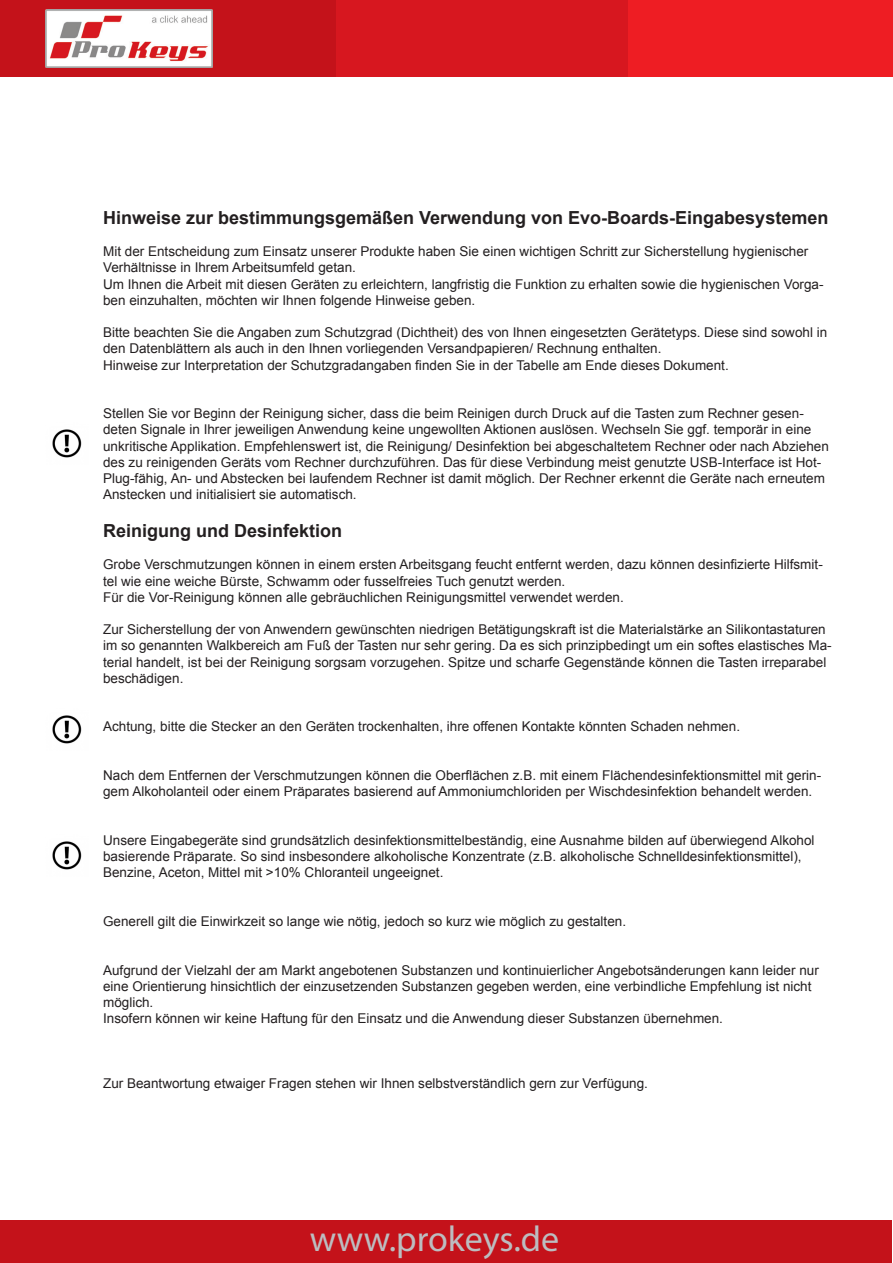
<style>
.page{position:relative;width:893px;height:1263px;background:#fff}
.page>*{position:absolute;margin:0;border:0;box-sizing:border-box;transform-origin:0 0}
.t1{font:36px "Myriad Pro";color:#bcbdc0}
.t2{font:700 18px "Arial";color:#231f20}
.t3{font:13.5px/16.2px "Arial";color:#231f20}
</style>
<div class="page">
<div style="left:0;top:0;width:343px;height:77px;background:#c4121a"></div>
<div style="left:336px;top:0;width:299px;height:77px;background:#d7171f"></div>
<div style="left:628px;top:0;width:265px;height:77px;background:#ee1d23"></div>
<div style="left:0;top:1220px;width:892px;height:43px;background:#c4121a"></div>
<img style="left:46px;top:10px;width:167px;height:57px">
<img style="left:52px;top:841px;width:30px;height:29px">
<img style="left:52px;top:429px;width:30px;height:29px">
<img style="left:52px;top:715px;width:30px;height:29px">
<p class="t2" style="left:103px;top:205px;width:727px">Hinweise zur bestimmungsgemäßen Verwendung von Evo-Boards-Eingabesystemen</p>
<p class="t3" style="left:103px;top:243px;width:707px">Mit der Entscheidung zum Einsatz unserer Produkte haben Sie einen wichtigen Schritt zur Sicherstellung hygienischer<br>Verhältnisse in Ihrem Arbeitsumfeld getan.</p>
<p class="t3" style="left:103px;top:276px;width:722px">Um Ihnen die Arbeit mit diesen Geräten zu erleichtern, langfristig die Funktion zu erhalten sowie die hygienischen Vorga&shy;ben einzuhalten, möchten wir Ihnen folgende Hinweise geben.</p>
<p class="t3" style="left:103px;top:324px;width:726px">Bitte beachten Sie die Angaben zum Schutzgrad (Dichtheit) des von Ihnen eingesetzten Gerätetyps. Diese sind sowohl in den Datenblättern als auch in den Ihnen vorliegenden Versandpapieren/ Rechnung enthalten.</p>
<p class="t3" style="left:103px;top:357px;width:627px">Hinweise zur Interpretation der Schutzgradangaben finden Sie in der Tabelle am Ende dieses Dokument.</p>
<p class="t3" style="left:103px;top:405px;width:727px">Stellen Sie vor Beginn der Reinigung sicher, dass die beim Reinigen durch Druck auf die Tasten zum Rechner gesen&shy;deten Signale in Ihrer jeweiligen Anwendung keine ungewollten Aktionen auslösen. Wechseln Sie ggf. temporär in eine unkritische Applikation. Empfehlenswert ist, die Reinigung/ Desinfektion bei abgeschaltetem Rechner oder nach Abziehen des zu reinigenden Geräts vom Rechner durchzuführen. Das für diese Verbindung meist genutzte USB-Interface ist Hot-Plug-fähig, An- und Abstecken bei laufendem Rechner ist damit möglich. Der Rechner erkennt die Geräte nach erneutem Anstecken und initialisiert sie automatisch.</p>
<p class="t2" style="left:103px;top:519px;width:241px">Reinigung und Desinfektion</p>
<p class="t3" style="left:103px;top:557px;width:721px">Grobe Verschmutzungen können in einem ersten Arbeitsgang feucht entfernt werden, dazu können desinfizierte Hilfsmit&shy;tel wie eine weiche Bürste, Schwamm oder fusselfreies Tuch genutzt werden.</p>
<p class="t3" style="left:103px;top:589px;width:522px">Für die Vor-Reinigung können alle gebräuchlichen Reinigungsmittel verwendet werden.</p>
<p class="t3" style="left:103px;top:621px;width:730px">Zur Sicherstellung der von Anwendern gewünschten niedrigen Betätigungskraft ist die Materialstärke an Silikontastaturen im so genannten Walkbereich am Fuß der Tasten nur sehr gering. Da es sich prinzipbedingt um ein softes elastisches Ma&shy;terial handelt, ist bei der Reinigung sorgsam vorzugehen. Spitze und scharfe Gegenstände können die Tasten irreparabel beschädigen.</p>
<p class="t3" style="left:103px;top:719px;width:638px">Achtung, bitte die Stecker an den Geräten trockenhalten, ihre offenen Kontakte könnten Schaden nehmen.</p>
<p class="t3" style="left:103px;top:767px;width:720px">Nach dem Entfernen der Verschmutzungen können die Oberflächen z.B. mit einem Flächendesinfektionsmittel mit gerin&shy;gem Alkoholanteil oder einem Präparates basierend auf Ammoniumchloriden per Wischdesinfektion behandelt werden.</p>
<p class="t3" style="left:103px;top:832px;width:713px">Unsere Eingabegeräte sind grundsätzlich desinfektionsmittelbeständig, eine Ausnahme bilden auf überwiegend Alkohol basierende Präparate. So sind insbesondere alkoholische Konzentrate (z.B. alkoholische Schnelldesinfektionsmittel),<br>Benzine, Aceton, Mittel mit &gt;10% Chloranteil ungeeignet.</p>
<p class="t3" style="left:103px;top:913px;width:524px">Generell gilt die Einwirkzeit so lange wie nötig, jedoch so kurz wie möglich zu gestalten.</p>
<p class="t3" style="left:103px;top:962px;width:717px">Aufgrund der Vielzahl der am Markt angebotenen Substanzen und kontinuierlicher Angebotsänderungen kann leider nur eine Orientierung hinsichtlich der einzusetzenden Substanzen gegeben werden, eine verbindliche Empfehlung ist nicht möglich.</p>
<p class="t3" style="left:103px;top:1010px;width:621px">Insofern können wir keine Haftung für den Einsatz und die Anwendung dieser Substanzen übernehmen.</p>
<p class="t3" style="left:103px;top:1075px;width:546px">Zur Beantwortung etwaiger Fragen stehen wir Ihnen selbstverständlich gern zur Verfügung.</p>
<h1 class="t1" style="left:310px;top:1217px;width:251px">www.prokeys.de</h1>
</div>
